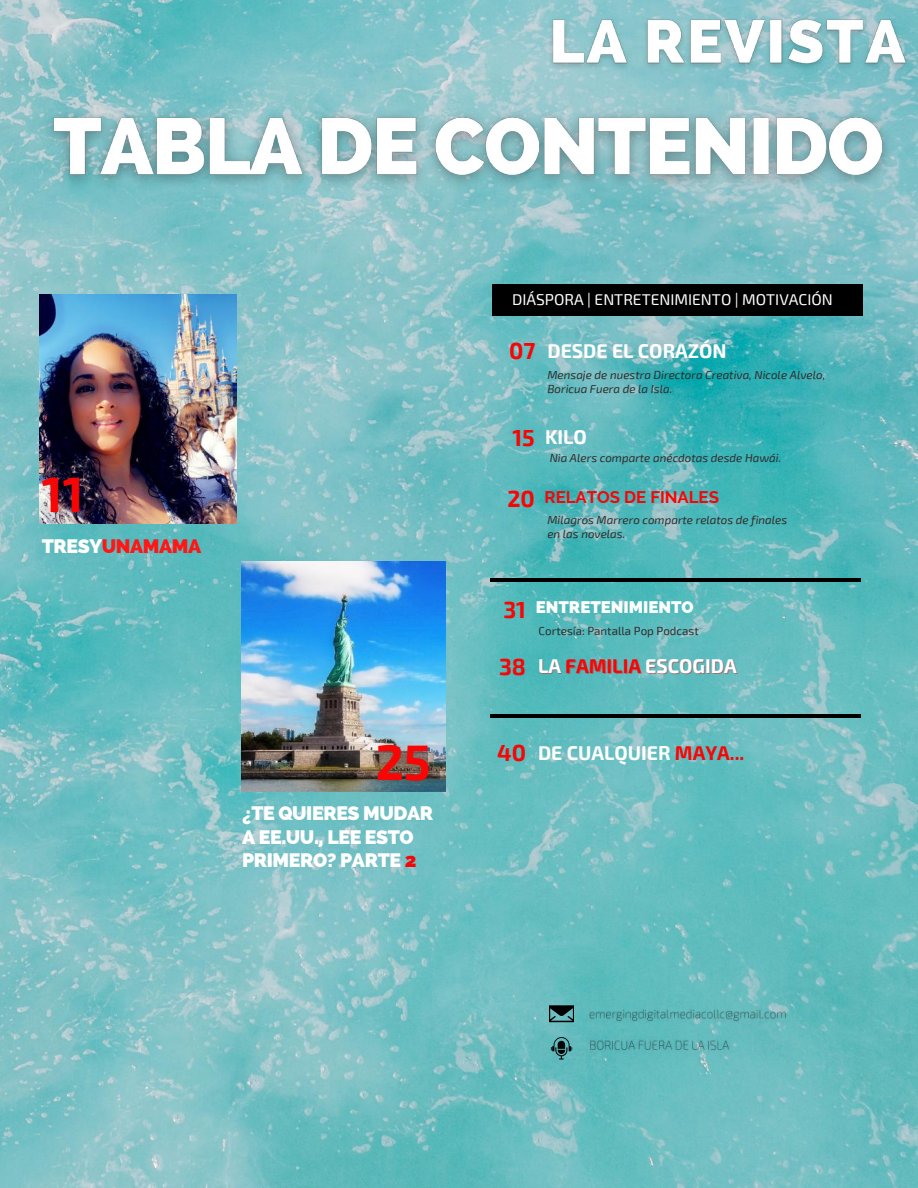
<style>
.page{position:relative;width:918px;height:1188px;background:#fff}
.page>*{position:absolute;margin:0;border:0;box-sizing:border-box;transform-origin:0 0}
.t1{font:700 48.75px "Exo 2";color:#f80505}
.t2{font:700 22.8px "Exo 2";color:#f80505}
.t3{font:700 19.5px "Exo 2";color:#fff}
.t4{font:800 19.5px/23.7px "Raleway";letter-spacing:-.02em;color:#fff}
.t5{font:800 19.5px "Raleway";letter-spacing:-.02em;color:#ff1616}
.t6{font:700 16.8px "Raleway";color:#f80505}
.t7{font:800 16.8px "Raleway";color:#fff}
.t8{font:15.6px "Exo 2";color:#fff}
.t9{font:italic 11.55px/13.5px "Exo 2";color:#322b2a}
.t10{font:11.55px "Exo 2";color:#322b2a}
.s1{color:#fff}
.s2{color:#f80505}
.s3{font-family:"Exo 2";font-size:22.8px}
.s4{font-family:"Exo 2";font-weight:700;font-size:22.8px;color:#f80505}
.s5{font-size:22.8px;color:#f80505}
.s6{color:rgb(248 5 5/.4)}
</style>
<div class="page">
<img style="left:0;top:0;width:918px;height:1188px">
<div style="left:493px;top:284px;width:370px;height:32px;background:#000"></div>
<hr style="left:490px;top:578px;width:370px;height:3px;background:#000">
<img style="left:40px;top:294px;width:196px;height:230px">
<img style="left:242px;top:562px;width:203px;height:229px">
<hr style="left:490px;top:714px;width:370px;height:4px;background:#000">
<svg style="left:549px;top:1005px;width:25px;height:17px"></svg>
<svg style="left:551px;top:1037px;width:21px;height:23px"></svg>
<img style="left:585px;top:1005px;width:204px;height:21px">
<img style="left:586px;top:1037px;width:148px;height:19px">
<img style="left:33px;top:100px;width:870px;height:99px">
<img style="left:543px;top:7px;width:374px;height:70px">
<h1 class="t1" style="left:42px;top:463px;width:43px">11</h1>
<h3 class="t5" style="left:42px;top:534px;width:161px"><span class="s1">TRESY</span>UNAMAMA</h3>
<h1 class="t1" style="left:376px;top:731px;width:57px">25</h1>
<h3 class="t4" style="left:242px;top:801px;width:193px">¿TE QUIERES MUDAR<br>A EE.UU., LEE ESTO<br>PRIMERO? PARTE <span class="s2">2</span></h3>
<h3 class="t8" style="left:512px;top:290px;width:322px">DIÁSPORA | ENTRETENIMIENTO | MOTIVACIÓN</h3>
<h3 class="t3" style="left:547px;top:338px;width:181px">DESDE EL CORAZÓN</h3>
<p class="t9" style="left:547px;top:368px;width:279px">Mensaje de nuestra Directora Creativa, Nicole Alvelo,<br>Boricua Fuera de la Isla.</p>
<h2 class="t2" style="left:509px;top:336px;width:28px">07</h2>
<h2 class="t2" style="left:513px;top:423px;width:24px">15</h2>
<h3 class="t3" style="left:545px;top:425px;width:43px">KILO</h3>
<p class="t9" style="left:550px;top:451px;width:233px">Nia Alers comparte anécdotas desde Hawái.</p>
<h3 class="t6" style="left:507px;top:487px;width:213px"><span class="s3">20</span> RELATOS DE FINALES</h3>
<p class="t9" style="left:547px;top:513px;width:241px">Milagros Marrero comparte relatos de finales en las novelas.</p>
<h3 class="t7" style="left:503px;top:598px;width:192px"><span class="s4">31</span> ENTRETENIMIENTO</h3>
<p class="t10" style="left:539px;top:623px;width:162px">Cortesía: Pantalla Pop Podcast</p>
<h3 class="t3" style="left:499px;top:653px;width:239px"><span class="s5">38</span> <span class="s6">LA</span> <span class="s2">FAMILIA</span> ESCOGIDA</h3>
<h3 class="t3" style="left:497px;top:740px;width:249px"><span class="s5">40</span> DE CUALQUIER <span class="s2">MAYA...</span></h3>
</div>
